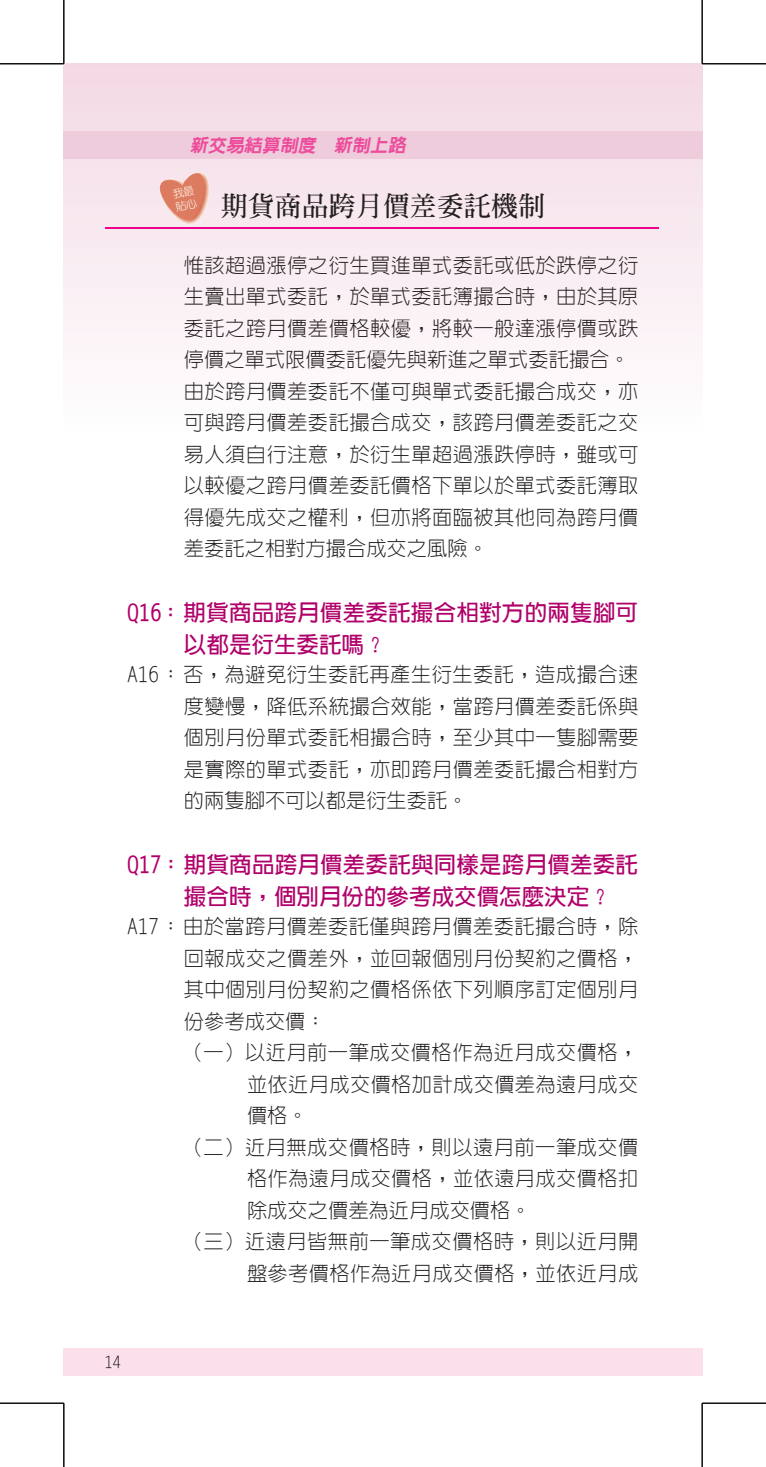
<style>
.page{position:relative;width:766px;height:1467px;background:#fff}
.page>*{position:absolute;margin:0;border:0;box-sizing:border-box;transform-origin:0 0}
.t1{font:700 27px "Inn Ming";color:#231f20}
.t2{font:700 22.5px/31.5px "New Gothic";letter-spacing:.01em;color:#b0016a}
.t3{font:300 20.25px/31.5px "New Gothic";letter-spacing:.02em;color:#231f20}
.t4{font:300 20.25px "New Gothic";color:#231f20}
.t5{font:italic 800 18px "New Gothic";color:#ed4c9c}
.t6{font:300 15.75px "New Gothic";color:#231f20}
</style>
<div class="page">
<svg style="left:64px;top:64px;width:638px;height:274px"></svg>
<div style="left:64px;top:1348px;width:638px;height:28px;background:#fbdfeb"></div>
<div style="left:64px;top:131px;width:638px;height:28px;background:#eeccdb"></div>
<hr style="left:105px;top:227px;width:553px;height:2px;background:#ed028c">
<img style="left:153px;top:166px;width:67px;height:67px">
<svg style="left:702px;top:65px;width:1px;height:273px"></svg>
<svg style="left:702px;top:1348px;width:1px;height:28px"></svg>
<svg style="left:702px;top:131px;width:1px;height:28px"></svg>
<hr style="left:0;top:63px;width:64px;height:1px;background:#000">
<hr style="left:702px;top:63px;width:63px;height:1px;background:#000">
<hr style="left:0;top:1403px;width:64px;height:1px;background:#000">
<hr style="left:702px;top:1403px;width:63px;height:1px;background:#000">
<hr style="left:63px;top:0;width:1px;height:64px;background:#000">
<hr style="left:63px;top:1403px;width:1px;height:64px;background:#000">
<hr style="left:701px;top:0;width:1px;height:64px;background:#000">
<hr style="left:701px;top:1403px;width:1px;height:64px;background:#000">
<p class="t5" style="left:190px;top:136px;width:221px">新交易結算制度 新制上路</p>
<h1 class="t1" style="left:221px;top:193px;width:326px">期貨商品跨月價差委託機制</h1>
<p class="t3" style="left:184px;top:250px;width:456px">惟該超過漲停之衍生買進單式委託或低於跌停之衍生賣出單式委託，於單式委託簿撮合時，由於其原委託之跨月價差價格較優，將較一般達漲停價或跌停價之單式限價委託優先與新進之單式委託撮合。由於跨月價差委託不僅可與單式委託撮合成交，亦可與跨月價差委託撮合成交，該跨月價差委託之交易人須自行注意，於衍生單超過漲跌停時，雖或可以較優之跨月價差委託價格下單以於單式委託簿取得優先成交之權利，但亦將面臨被其他同為跨月價差委託之相對方撮合成交之風險。</p>
<p class="t2" style="left:184px;top:597px;width:455px;text-indent:-56px">Q16：期貨商品跨月價差委託撮合相對方的兩隻腳可以都是衍生委託嗎？</p>
<p class="t3" style="left:184px;top:659px;width:456px;text-align:justify;text-indent:-56px">A16：否，為避免衍生委託再產生衍生委託，造成撮合速度變慢，降低系統撮合效能，當跨月價差委託係與個別月份單式委託相撮合時，至少其中一隻腳需要是實際的單式委託，亦即跨月價差委託撮合相對方的兩隻腳不可以都是衍生委託。</p>
<p class="t2" style="left:184px;top:849px;width:455px;text-indent:-56px">Q17：期貨商品跨月價差委託與同樣是跨月價差委託撮合時，個別月份的參考成交價怎麼決定？</p>
<p class="t3" style="left:128px;top:911px;width:512px">A17：由於當跨月價差委託僅與跨月價差委託撮合時，除</p>
<p class="t3" style="left:184px;top:943px;width:456px">回報成交之價差外，並回報個別月份契約之價格，</p>
<p class="t3" style="left:184px;top:974px;width:456px">其中個別月份契約之價格係依下列順序訂定個別月</p>
<p class="t3" style="left:184px;top:1006px;width:143px">份參考成交價：</p>
<p class="t3" style="left:183px;top:1037px;width:457px">（一）以近月前一筆成交價格作為近月成交價格，</p>
<p class="t3" style="left:247px;top:1069px;width:392px">並依近月成交價格加計成交價差為遠月成交</p>
<p class="t3" style="left:247px;top:1100px;width:62px">價格。</p>
<p class="t3" style="left:183px;top:1132px;width:457px">（二）近月無成交價格時，則以遠月前一筆成交價</p>
<p class="t3" style="left:247px;top:1163px;width:392px">格作為遠月成交價格，並依遠月成交價格扣</p>
<p class="t4" style="left:247px;top:1200px;width:285px">除成交之價差為近月成交價格。</p>
<p class="t3" style="left:183px;top:1226px;width:457px">（三）近遠月皆無前一筆成交價格時，則以近月開</p>
<p class="t3" style="left:247px;top:1258px;width:392px">盤參考價格作為近月成交價格，並依近月成</p>
<p class="t6" style="left:105px;top:1354px;width:17px">14</p>
</div>
